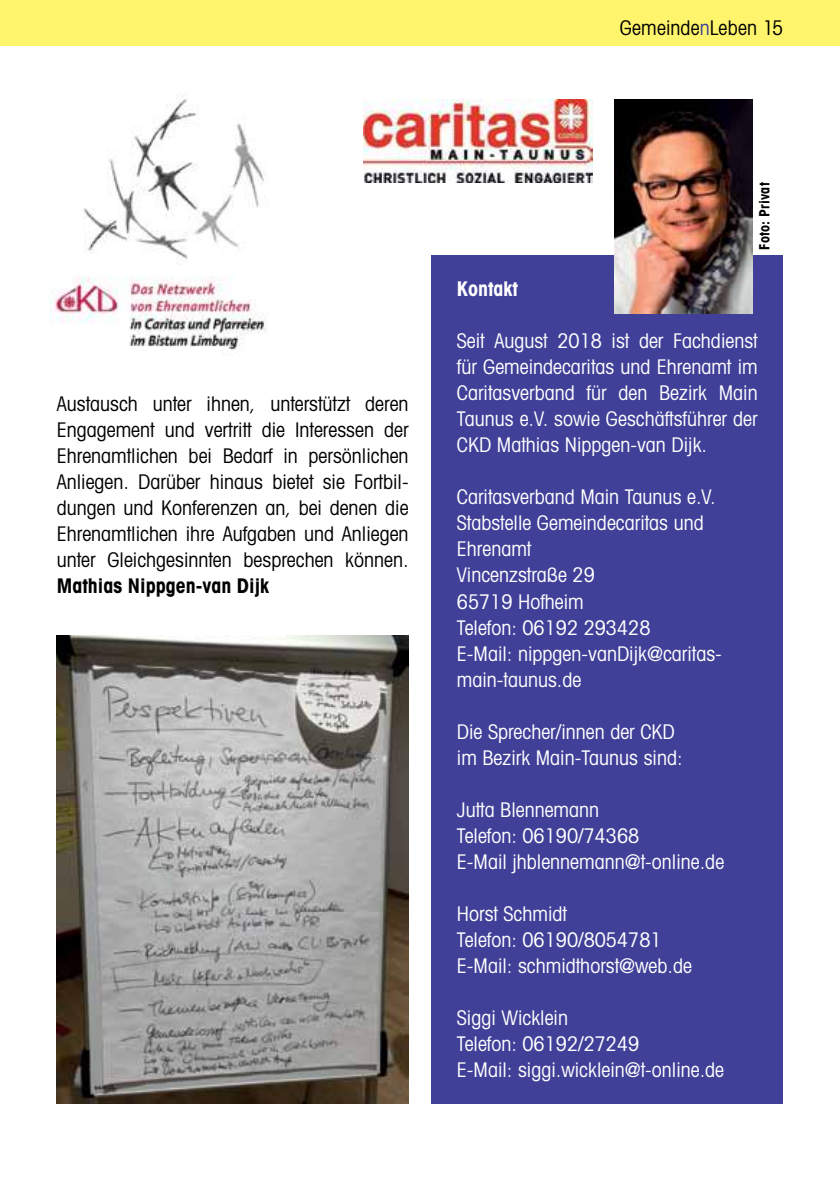
<style>
.page{position:relative;width:840px;height:1191px;background:#fff}
.page>*{position:absolute;margin:0;border:0;box-sizing:border-box;transform-origin:0 0}
.t1{font:condensed 20px/26px "Trendex S Si";color:#fff}
.t2{font:condensed 20px/26px "Trendex S Si";color:#000;text-align:justify}
.t3{font:700 condensed 20px "Trendex S Si";color:#000}
.t4{font:700 condensed 20px "Trendex S Si";color:#fff}
.t5{font:700 condensed 14px "Trendex S Si";letter-spacing:.015em;color:#000}
.s1{color:#414099}
</style>
<div class="page">
<div style="left:0;top:0;width:839px;height:45px;background:#fff56d"></div>
<div style="left:431px;top:255px;width:351px;height:849px;background:#414099"></div>
<img style="left:614px;top:99px;width:138px;height:214px">
<img style="left:364px;top:99px;width:228px;height:83px">
<img style="left:50px;top:92px;width:217px;height:261px">
<img style="left:57px;top:635px;width:351px;height:469px">
<p class="t2" style="left:619px;top:15px;width:165px">Gemeinde<span class="s1">n</span>Leben 15</p>
<p class="t2" style="left:57px;top:390px;width:353px">Austausch unter ihnen, unterstützt deren Engagement und vertritt die Interessen der Ehrenamtlichen bei Bedarf in persönlichen Anliegen. Darüber hinaus bietet sie Fortbil&shy;dungen und Konferenzen an, bei denen die Ehrenamtlichen ihre Aufgaben und Anliegen unter Gleichgesinnten besprechen können.</p>
<p class="t3" style="left:57px;top:572px;width:214px">Mathias Nippgen-van Dijk</p>
<p class="t5" style="left:754px;top:249px;width:69px;rotate:-90deg">Foto: Privat</p>
<p class="t4" style="left:456px;top:276px;width:63px">Kontakt</p>
<p class="t1" style="left:456px;top:328px;width:302px;text-align:justify">Seit August 2018 ist der Fachdienst für Gemeindecaritas und Ehrenamt im Caritasverband für den Bezirk Main Taunus e.V. sowie Geschäftsführer der CKD Mathias Nippgen-van Dijk.</p>
<p class="t1" style="left:456px;top:484px;width:266px">Caritasverband Main Taunus e.V.<br>Stabstelle Gemeindecaritas und<br>Ehrenamt<br>Vincenzstraße 29<br>65719 Hofheim<br>Telefon: 06192 293428<br>E-Mail: nippgen-vanDijk@caritas&shy;main-taunus.de</p>
<p class="t1" style="left:456px;top:718px;width:227px">Die Sprecher/innen der CKD im Bezirk Main-Taunus sind:</p>
<p class="t1" style="left:456px;top:796px;width:269px">Jutta Blennemann<br>Telefon: 06190/74368<br>E-Mail jhblennemann@t-online.de</p>
<p class="t1" style="left:456px;top:900px;width:236px">Horst Schmidt<br>Telefon: 06190/8054781<br>E-Mail: schmidthorst@web.de</p>
<p class="t1" style="left:456px;top:1004px;width:269px">Siggi Wicklein<br>Telefon: 06192/27249<br>E-Mail: siggi.wicklein@t-online.de</p>
</div>
